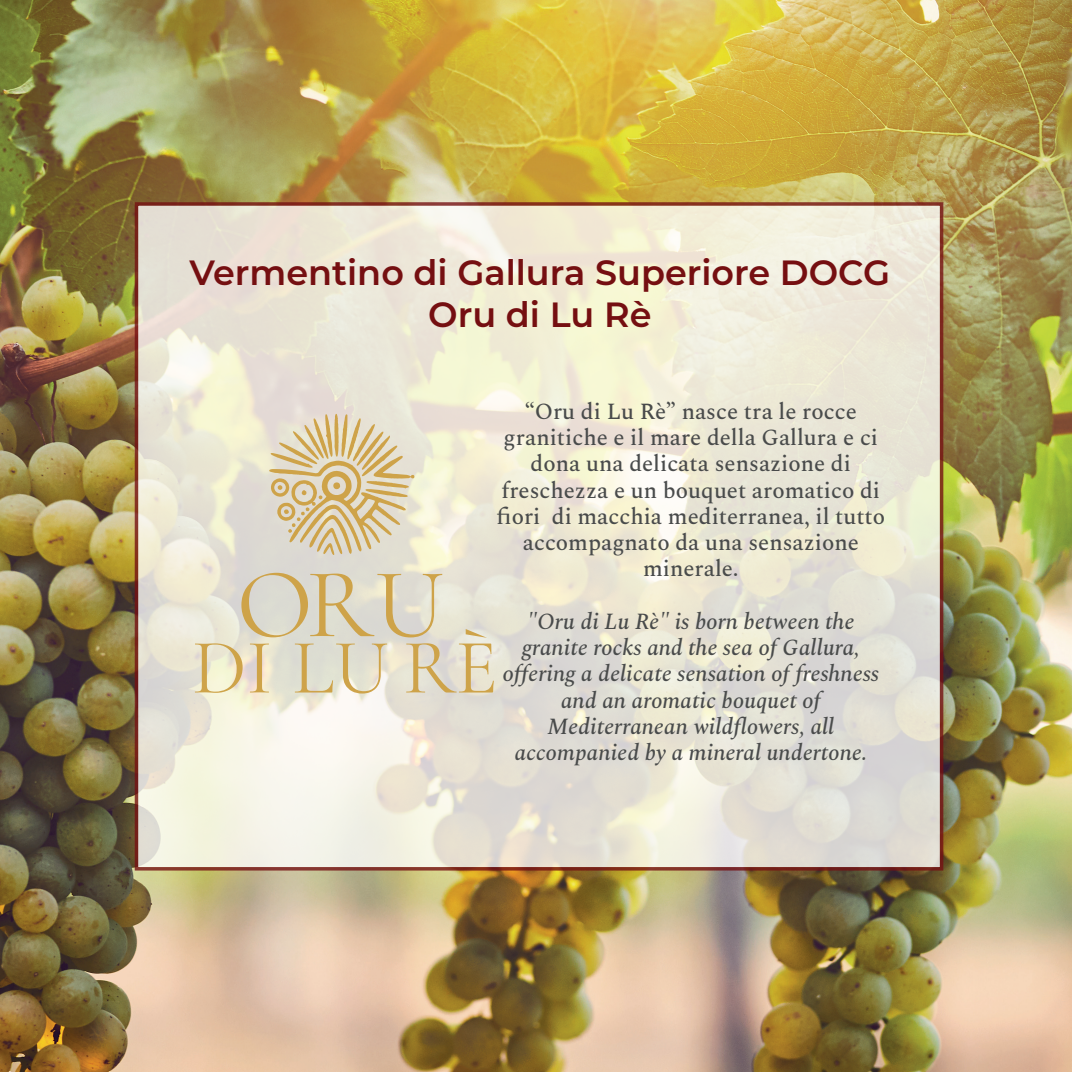
<style>
.page{position:relative;width:1072px;height:1072px;background:#fff}
.page>*{position:absolute;margin:0;border:0;box-sizing:border-box;transform-origin:0 0}
.t1{font:600 35px/42px "Montserrat";color:#750f11;text-align:center}
.t2{font:500 22.75px/26.2px "Spectral";color:#494b4b;text-align:center}
.t3{font:italic 500 22.75px/26.2px "Spectral";color:#494b4b;text-align:center}
</style>
<div class="page">
<img style="left:0;top:0;width:1071px;height:1071px">
<svg style="left:135px;top:202px;width:808px;height:668px;background:#e8e3d3"></svg>
<svg style="left:269px;top:414px;width:145px;height:141px;background:#dccdaa"></svg>
<svg style="left:195px;top:573px;width:299px;height:120px;background:#e0d7bf"></svg>
<h1 class="t1" style="left:189px;top:250px;width:702px">Vermentino di Gallura Superiore DOCG<br>Oru di Lu Rè</h1>
<p class="t2" style="left:496px;top:396px;width:390px">“Oru di Lu Rè” nasce tra le rocce granitiche e il mare della Gallura e ci dona una delicata sensazione di freschezza e un bouquet aromatico di fiori di macchia mediterranea, il tutto accompagnato da una sensazione minerale.</p>
<p class="t3" style="left:502px;top:606px;width:378px">"Oru di Lu Rè" is born between the granite rocks and the sea of Gallura, offering a delicate sensation of freshness and an aromatic bouquet of Mediterranean wildflowers, all accompanied by a mineral undertone.</p>
</div>
